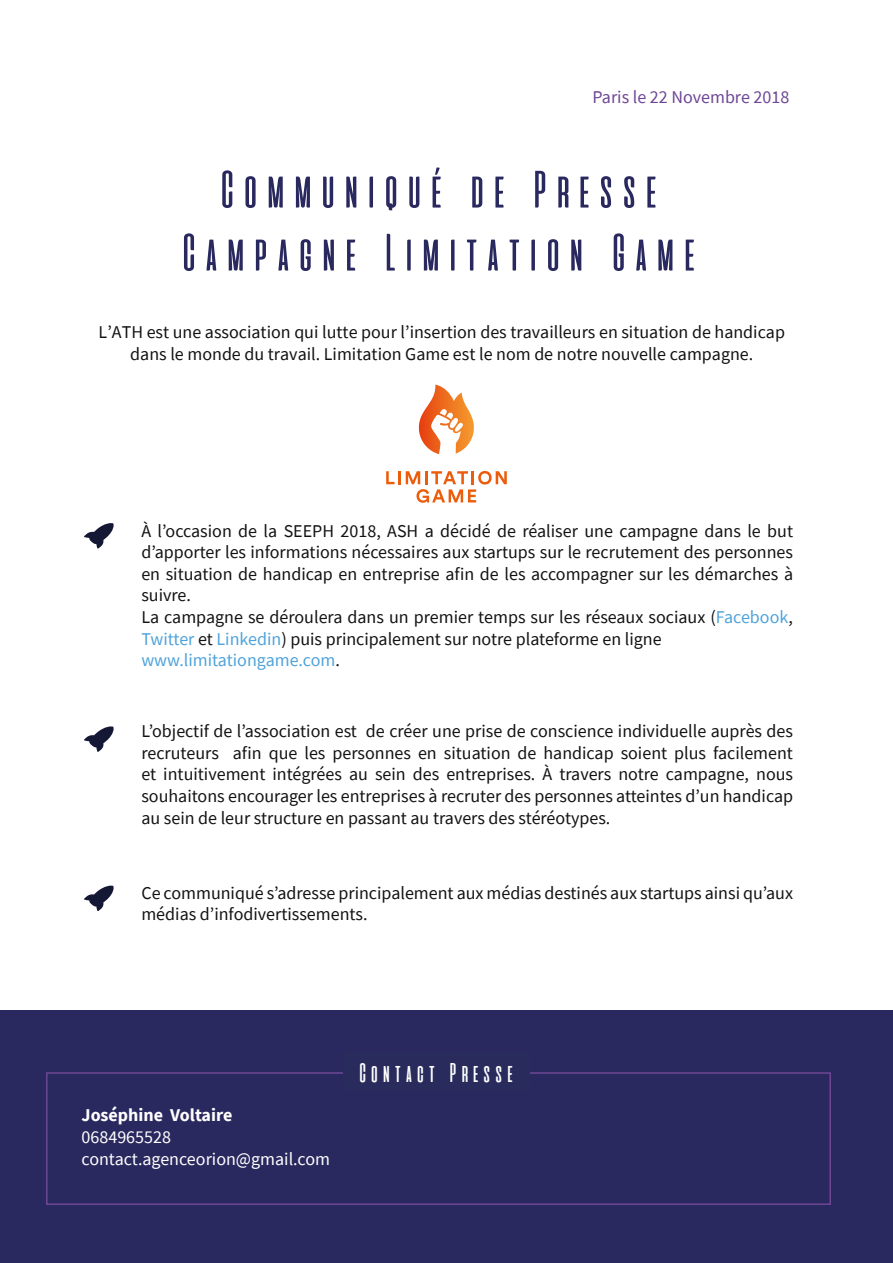
<style>
.page{position:relative;width:893px;height:1263px;background:#fff}
.page>*{position:absolute;margin:0;border:0;box-sizing:border-box;transform-origin:0 0}
.t1{font:52.5px/63px "aliensandcows";color:#2a295f;text-align:center}
.t2{font:27px "aliensandcows";color:#fff}
.t3{font:18px/21.6px "Source Sans Pro";color:#121212}
.t4{font:18px/21.6px "Source Sans Pro";color:#fff}
.t5{font:18px "Source Sans Pro";color:#6e4695}
.t6{font:700 18px "Source Sans Pro";color:#fff}
.s1{color:#4fa3db}
</style>
<div class="page">
<div style="left:0;top:1011px;width:893px;height:252px;background:#2a295f"></div>
<svg style="left:84px;top:726px;width:30px;height:26px"></svg>
<svg style="left:84px;top:885px;width:30px;height:26px"></svg>
<svg style="left:84px;top:523px;width:30px;height:26px"></svg>
<div style="left:46px;top:1072px;width:785px;height:133px;border:2px solid #6e4695"></div>
<div style="left:343px;top:1052px;width:186px;height:38px;background:#292b5c"></div>
<svg style="left:418px;top:385px;width:56px;height:69px"></svg>
<svg style="left:386px;top:471px;width:121px;height:31px"></svg>
<p class="t5" style="left:593px;top:85px;width:198px">Paris le 22 Novembre 2018</p>
<h1 class="t1" style="left:177px;top:158px;width:524px">Communiqué de Presse<br>Campagne Limitation Game</h1>
<p class="t3" style="left:99px;top:322px;width:688px;text-align:center">L’ATH est une association qui lutte pour l’insertion des travailleurs en situation de handicap dans le monde du travail. Limitation Game est le nom de notre nouvelle campagne.</p>
<p class="t3" style="left:141px;top:520px;width:653px">À l’occasion de la SEEPH 2018, ASH a décidé de réaliser une campagne dans le but d’apporter les informations nécessaires aux startups sur le recrutement des personnes en situation de handicap en entreprise afin de les accompagner sur les démarches à suivre.<br>La campagne se déroulera dans un premier temps sur les réseaux sociaux (<span class="s1">Facebook</span>, <span class="s1">Twitter</span> et <span class="s1">Linkedin</span>) puis principalement sur notre plateforme en ligne <span class="s1">www.limitationgame.com</span>.</p>
<p class="t3" style="left:141px;top:720px;width:653px;text-align:justify">L’objectif de l’association est de créer une prise de conscience individuelle auprès des recruteurs afin que les personnes en situation de handicap soient plus facilement et intuitivement intégrées au sein des entreprises. À travers notre campagne, nous souhaitons encourager les entreprises à recruter des personnes atteintes d’un handicap au sein de leur structure en passant au travers des stéréotypes.</p>
<p class="t3" style="left:141px;top:882px;width:653px">Ce communiqué s’adresse principalement aux médias destinés aux startups ainsi qu’aux médias d’infodivertissements.</p>
<p class="t6" style="left:82px;top:1103px;width:152px">Joséphine Voltaire</p>
<p class="t4" style="left:82px;top:1126px;width:250px">0684965528 contact.agenceorion@gmail.com</p>
<h2 class="t2" style="left:357px;top:1058px;width:160px">Contact Presse</h2>
</div>
